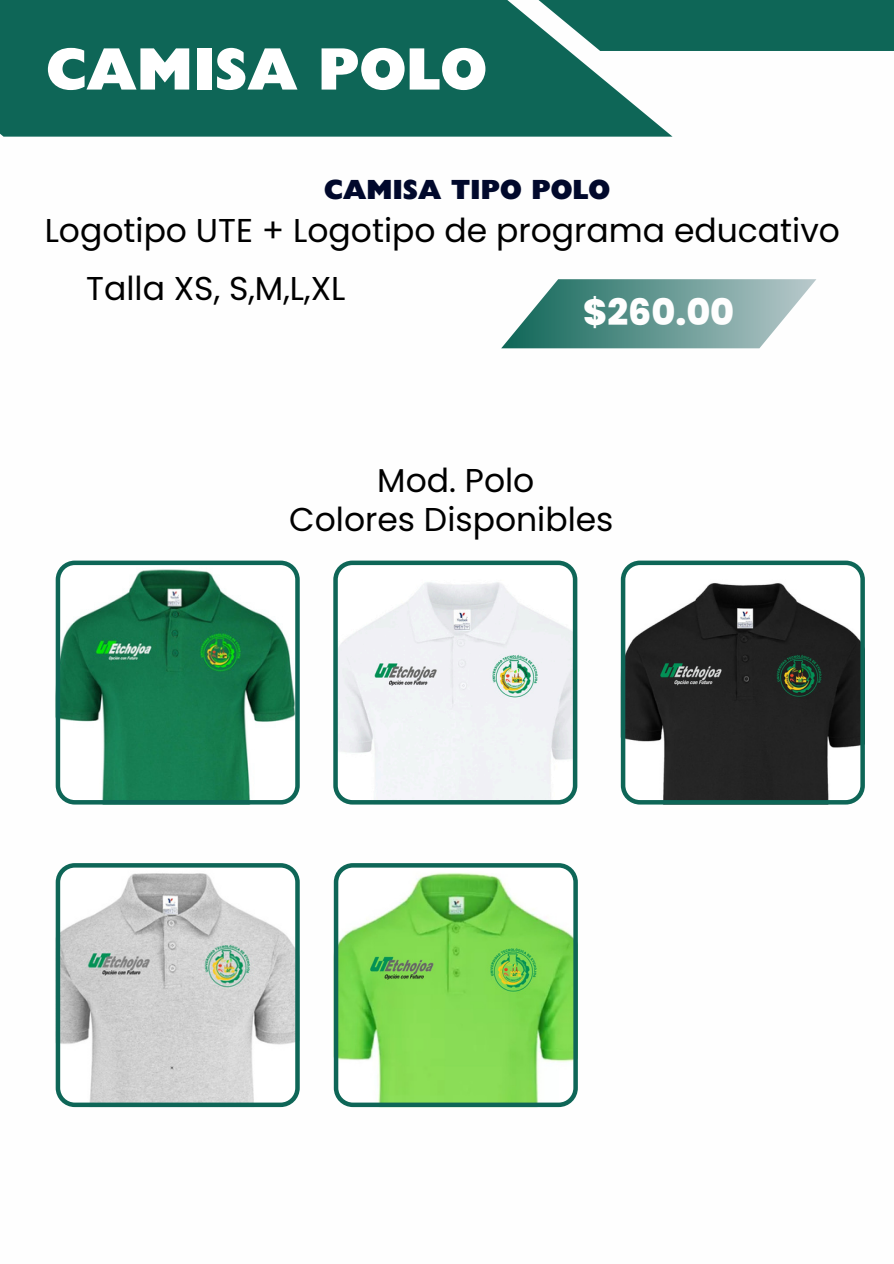
<style>
.page{position:relative;width:894px;height:1264px;background:#fff}
.page>*{position:absolute;margin:0;border:0;box-sizing:border-box;transform-origin:0 0}
.t1{font:700 expanded 59.4px "Gill Sans Display MT Std";color:#fff}
.t2{font:800 36.45px "Poppins";color:#fefefe}
.t3{font:33px "Poppins";color:#000}
.t4{font:700 expanded 27.75px "Gill Sans Display MT Std";color:#01092c}
</style>
<div class="page">
<svg style="left:501px;top:279px;width:315px;height:69px"></svg>
<div style="left:0;top:0;width:672px;height:137px;background:#0e6657"></div>
<div style="left:455px;top:0;width:438px;height:51px;background:#0e6657"></div>
<svg style="left:56px;top:560px;width:244px;height:244px"></svg>
<svg style="left:333px;top:560px;width:244px;height:244px"></svg>
<svg style="left:620px;top:560px;width:244px;height:244px"></svg>
<svg style="left:56px;top:863px;width:244px;height:244px"></svg>
<svg style="left:334px;top:863px;width:243px;height:244px"></svg>
<h2 class="t1" style="left:46px;top:49px;width:442px">CAMISA POLO</h2>
<h3 class="t4" style="left:324px;top:180px;width:287px">CAMISA TIPO POLO</h3>
<h3 class="t3" style="left:45px;top:207px;width:796px">Logotipo UTE + Logotipo de programa educativo</h3>
<h3 class="t3" style="left:86px;top:266px;width:261px">Talla XS, S,M,L,XL</h3>
<p class="t2" style="left:583px;top:287px;width:152px">$260.00</p>
<p class="t3" style="left:377px;top:457px;width:159px">Mod. Polo</p>
<p class="t3" style="left:289px;top:496px;width:326px">Colores Disponibles</p>
</div>
